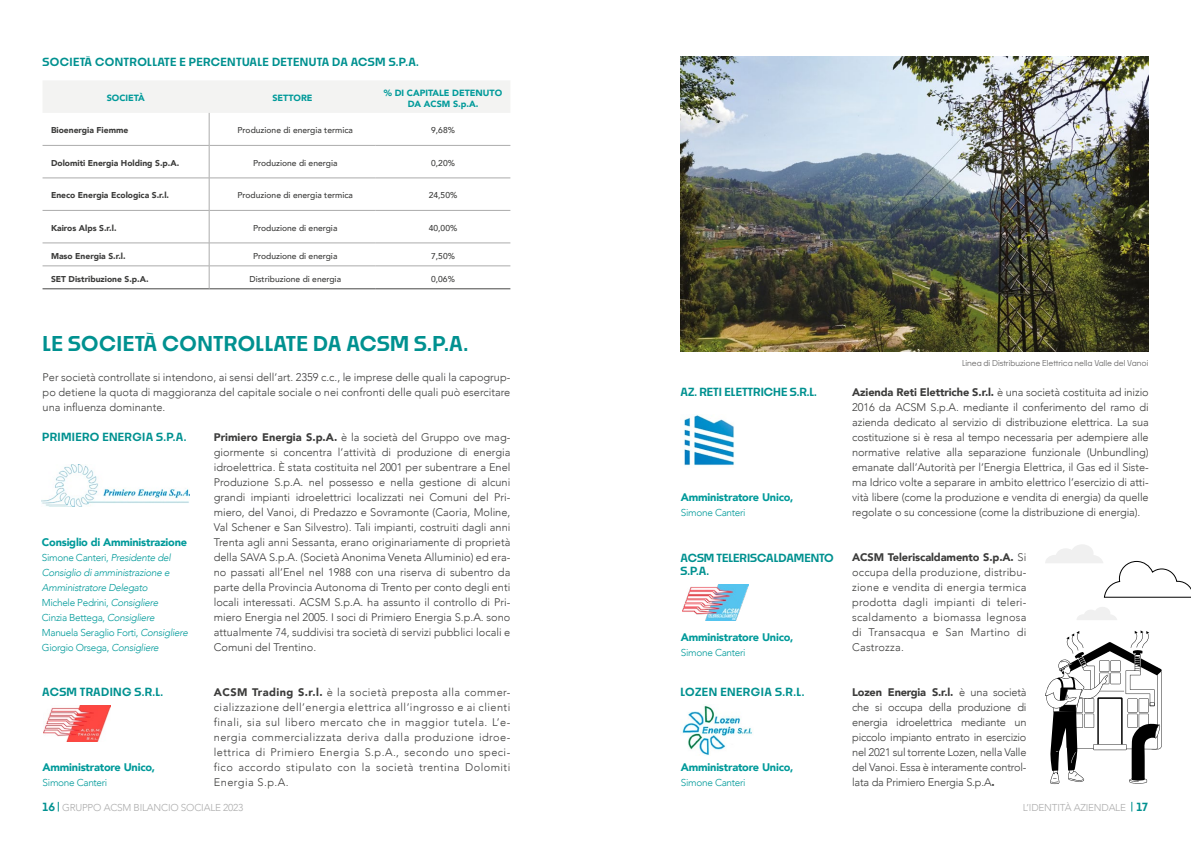
<style>
.page{position:relative;width:1191px;height:842px;background:#fff}
.page>*{position:absolute;margin:0;border:0;box-sizing:border-box;transform-origin:0 0}
.t1{font:600 20px "Noka";letter-spacing:.02em;color:#009190}
.t2{font:300 11px/15px "Avenir";color:#3c3c3b;text-align:justify}
.t3{font:600 11px "Noka";letter-spacing:.03em;color:#009190}
.t4{font:900 11px "Avenir";letter-spacing:-.02em;color:#009a9a}
.t5{font:600 11px/13.2px "Noka";color:#009190}
.t6{font:italic 300 10px/15px "Avenir";letter-spacing:-.03em;color:#009a9a}
.t7{font:300 10px "Avenir";letter-spacing:-.02em;color:#acacac}
.t8{font:300 10px "Avenir";letter-spacing:-.03em;color:#009a9a}
.t9{font:900 9px/10.8px "Avenir";color:#009a9a;text-align:center}
.t10{font:500 8.5px "Avenir";color:#3c3c3b}
.t11{font:900 8.5px "Avenir";color:#3c3c3b}
.t12{font:500 8px "Noka";color:#706f6f}
.s1{font-weight:900}
.s2{font-style:normal}
.s3{font-family:"Noka";font-weight:600;font-size:11px;color:#009190}
</style>
<div class="page">
<div style="left:43px;top:81px;width:467px;height:32px;background:#f3f3f2"></div>
<hr style="left:43px;top:145px;width:166px;height:1px;background:#acacac">
<hr style="left:209px;top:145px;width:167px;height:1px;background:#acacac">
<hr style="left:376px;top:145px;width:134px;height:1px;background:#acacac">
<hr style="left:43px;top:178px;width:166px;height:1px;background:#acacac">
<hr style="left:209px;top:178px;width:167px;height:1px;background:#acacac">
<hr style="left:376px;top:178px;width:134px;height:1px;background:#acacac">
<hr style="left:43px;top:210px;width:166px;height:1px;background:#acacac">
<hr style="left:209px;top:210px;width:167px;height:1px;background:#acacac">
<hr style="left:376px;top:210px;width:134px;height:1px;background:#acacac">
<hr style="left:43px;top:243px;width:166px;height:1px;background:#acacac">
<hr style="left:209px;top:243px;width:167px;height:1px;background:#acacac">
<hr style="left:376px;top:243px;width:134px;height:1px;background:#acacac">
<hr style="left:43px;top:289px;width:166px;height:1px;background:#474746">
<hr style="left:209px;top:289px;width:167px;height:1px;background:#474746">
<hr style="left:376px;top:289px;width:134px;height:1px;background:#474746">
<hr style="left:43px;top:266px;width:166px;height:1px;background:#acacac">
<hr style="left:209px;top:266px;width:167px;height:1px;background:#acacac">
<hr style="left:376px;top:266px;width:134px;height:1px;background:#acacac">
<hr style="left:209px;top:113px;width:1px;height:32px;background:#acacac">
<hr style="left:209px;top:145px;width:1px;height:33px;background:#acacac">
<hr style="left:209px;top:178px;width:1px;height:32px;background:#acacac">
<hr style="left:209px;top:210px;width:1px;height:33px;background:#acacac">
<svg style="left:209px;top:243px;width:1px;height:46px"></svg>
<img style="left:42px;top:464px;width:148px;height:42px">
<img style="left:44px;top:705px;width:66px;height:36px">
<img style="left:684px;top:415px;width:51px;height:51px">
<img style="left:682px;top:585px;width:66px;height:36px">
<img style="left:680px;top:705px;width:72px;height:50px">
<img style="left:680px;top:57px;width:468px;height:294px">
<svg style="left:1045px;top:630px;width:117px;height:154px"></svg>
<svg style="left:1077px;top:607px;width:40px;height:13px"></svg>
<svg style="left:1045px;top:544px;width:146px;height:54px"></svg>
<p class="t3" style="left:43px;top:55px;width:378px">SOCIETÀ CONTROLLATE E PERCENTUALE DETENUTA DA ACSM S.P.A.</p>
<p class="t9" style="left:107px;top:92px;width:40px">SOCIETÀ</p>
<p class="t9" style="left:272px;top:92px;width:42px">SETTORE</p>
<p class="t9" style="left:384px;top:87px;width:120px">% DI CAPITALE DETENUTO<br>DA ACSM S.p.A.</p>
<p class="t11" style="left:51px;top:123px;width:79px">Bioenergia Fiemme</p>
<p class="t10" style="left:237px;top:123px;width:117px">Produzione di energia termica</p>
<p class="t10" style="left:431px;top:123px;width:25px">9,68%</p>
<p class="t11" style="left:51px;top:156px;width:130px">Dolomiti Energia Holding S.p.A.</p>
<p class="t10" style="left:253px;top:156px;width:86px">Produzione di energia</p>
<p class="t10" style="left:431px;top:156px;width:25px">0,20%</p>
<p class="t11" style="left:51px;top:188px;width:120px">Eneco Energia Ecologica S.r.l.</p>
<p class="t10" style="left:237px;top:188px;width:117px">Produzione di energia termica</p>
<p class="t10" style="left:429px;top:188px;width:30px">24,50%</p>
<p class="t11" style="left:51px;top:221px;width:67px">Kairos Alps S.r.l.</p>
<p class="t10" style="left:253px;top:221px;width:86px">Produzione di energia</p>
<p class="t10" style="left:429px;top:221px;width:30px">40,00%</p>
<p class="t11" style="left:51px;top:248px;width:76px">Maso Energia S.r.l.</p>
<p class="t10" style="left:253px;top:248px;width:86px">Produzione di energia</p>
<p class="t10" style="left:431px;top:248px;width:25px">7,50%</p>
<p class="t11" style="left:51px;top:271px;width:99px">SET Distribuzione S.p.A.</p>
<p class="t10" style="left:249px;top:271px;width:93px">Distribuzione di energia</p>
<p class="t10" style="left:431px;top:271px;width:25px">0,06%</p>
<h1 class="t1" style="left:43px;top:331px;width:427px">LE SOCIETÀ CONTROLLATE DA ACSM S.P.A.</h1>
<p class="t2" style="left:43px;top:370px;width:469px">Per società controllate si intendono, ai sensi dell’art. 2359 c.c., le imprese delle quali la capogrup&shy;po detiene la quota di maggioranza del capitale sociale o nei confronti delle quali può esercitare una influenza dominante.</p>
<p class="t3" style="left:42px;top:430px;width:146px">PRIMIERO ENERGIA S.P.A.</p>
<p class="t2" style="left:214px;top:430px;width:298px"><span class="s1">Primiero Energia S.p.A.</span> è la società del Gruppo ove mag&shy;giormente si concentra l’attività di produzione di energia idroelettrica. È stata costituita nel 2001 per subentrare a Enel Produzione S.p.A. nel possesso e nella gestione di alcuni grandi impianti idroelettrici localizzati nei Comuni del Pri&shy;miero, del Vanoi, di Predazzo e Sovramonte (Caoria, Moline, Val Schener e San Silvestro). Tali impianti, costruiti dagli anni Trenta agli anni Sessanta, erano originariamente di proprietà della SAVA S.p.A. (Società Anonima Veneta Alluminio) ed era&shy;no passati all’Enel nel 1988 con una riserva di subentro da parte della Provincia Autonoma di Trento per conto degli enti locali interessati. ACSM S.p.A. ha assunto il controllo di Pri&shy;miero Energia nel 2005. I soci di Primiero Energia S.p.A. sono attualmente 74, suddivisi tra società di servizi pubblici locali e Comuni del Trentino.</p>
<p class="t2" style="left:214px;top:685px;width:298px"><span class="s1">ACSM Trading S.r.l.</span> è la società preposta alla commer&shy;cializzazione dell’energia elettrica all’ingrosso e ai clienti finali, sia sul libero mercato che in maggior tutela. L’e&shy;nergia commercializzata deriva dalla produzione idroe&shy;lettrica di Primiero Energia S.p.A., secondo uno speci&shy;fico accordo stipulato con la società trentina Dolomiti Energia S.p.A.</p>
<p class="t4" style="left:42px;top:533px;width:147px">Consiglio di Amministrazione</p>
<p class="t6" style="left:42px;top:550px;width:148px"><span class="s2">Simone Canteri,</span> Presidente del<br>Consiglio di amministrazione e<br>Amministratore Delegato<br><span class="s2">Michele Pedrini,</span> Consigliere<br><span class="s2">Cinzia Bettega,</span> Consigliere<br><span class="s2">Manuela Seraglio Forti,</span> Consigliere<br><span class="s2">Giorgio Orsega,</span> Consigliere</p>
<p class="t3" style="left:42px;top:685px;width:122px">ACSM TRADING S.R.L.</p>
<p class="t4" style="left:43px;top:758px;width:114px">Amministratore Unico,</p>
<p class="t8" style="left:43px;top:777px;width:66px">Simone Canteri</p>
<p class="t5" style="left:680px;top:385px;width:138px">AZ. RETI ELETTRICHE S.R.L.</p>
<p class="t4" style="left:681px;top:488px;width:114px">Amministratore Unico,</p>
<p class="t8" style="left:681px;top:507px;width:66px">Simone Canteri</p>
<p class="t5" style="left:680px;top:551px;width:155px">ACSM TELERISCALDAMENTO<br>S.P.A.</p>
<p class="t4" style="left:681px;top:628px;width:114px">Amministratore Unico,</p>
<p class="t8" style="left:681px;top:647px;width:66px">Simone Canteri</p>
<p class="t3" style="left:680px;top:685px;width:125px">LOZEN ENERGIA S.R.L.</p>
<p class="t4" style="left:681px;top:758px;width:114px">Amministratore Unico,</p>
<p class="t8" style="left:681px;top:777px;width:66px">Simone Canteri</p>
<p class="t12" style="left:962px;top:358px;width:188px">Linea di Distribuzione Elettrica nella Valle del Vanoi</p>
<p class="t2" style="left:852px;top:385px;width:298px"><span class="s1">Azienda Reti Elettriche S.r.l.</span> è una società costituita ad inizio 2016 da ACSM S.p.A. mediante il conferimento del ramo di azienda dedicato al servizio di distribuzione elettrica. La sua costituzione si è resa al tempo necessaria per adempiere alle normative relative alla separazione funzionale (Unbundling) emanate dall’Autorità per l’Energia Elettrica, il Gas ed il Siste&shy;ma Idrico volte a separare in ambito elettrico l’esercizio di atti&shy;vità libere (come la produzione e vendita di energia) da quelle regolate o su concessione (come la distribuzione di energia).</p>
<p class="t2" style="left:852px;top:550px;width:176px"><span class="s1">ACSM Teleriscaldamento S.p.A.</span> Si occupa della produzione, distribu&shy;zione e vendita di energia termica prodotta dagli impianti di teleri&shy;scaldamento a biomassa legnosa di Transacqua e San Martino di Castrozza.</p>
<p class="t2" style="left:852px;top:685px;width:176px"><span class="s1">Lozen Energia S.r.l.</span> è una società che si occupa della produzione di energia idroelettrica mediante un piccolo impianto entrato in esercizio nel 2021 sul torrente Lozen, nella Valle del Vanoi. Essa è interamente control&shy;lata da Primiero Energia S.p.A<span class="s1">.</span></p>
<p class="t7" style="left:42px;top:801px;width:203px"><span class="s3">16</span> GRUPPO ACSM BILANCIO SOCIALE 2023</p>
<p class="t7" style="left:1022px;top:801px;width:127px">L’IDENTITÀ AZIENDALE <span class="s3">17</span></p>
</div>
